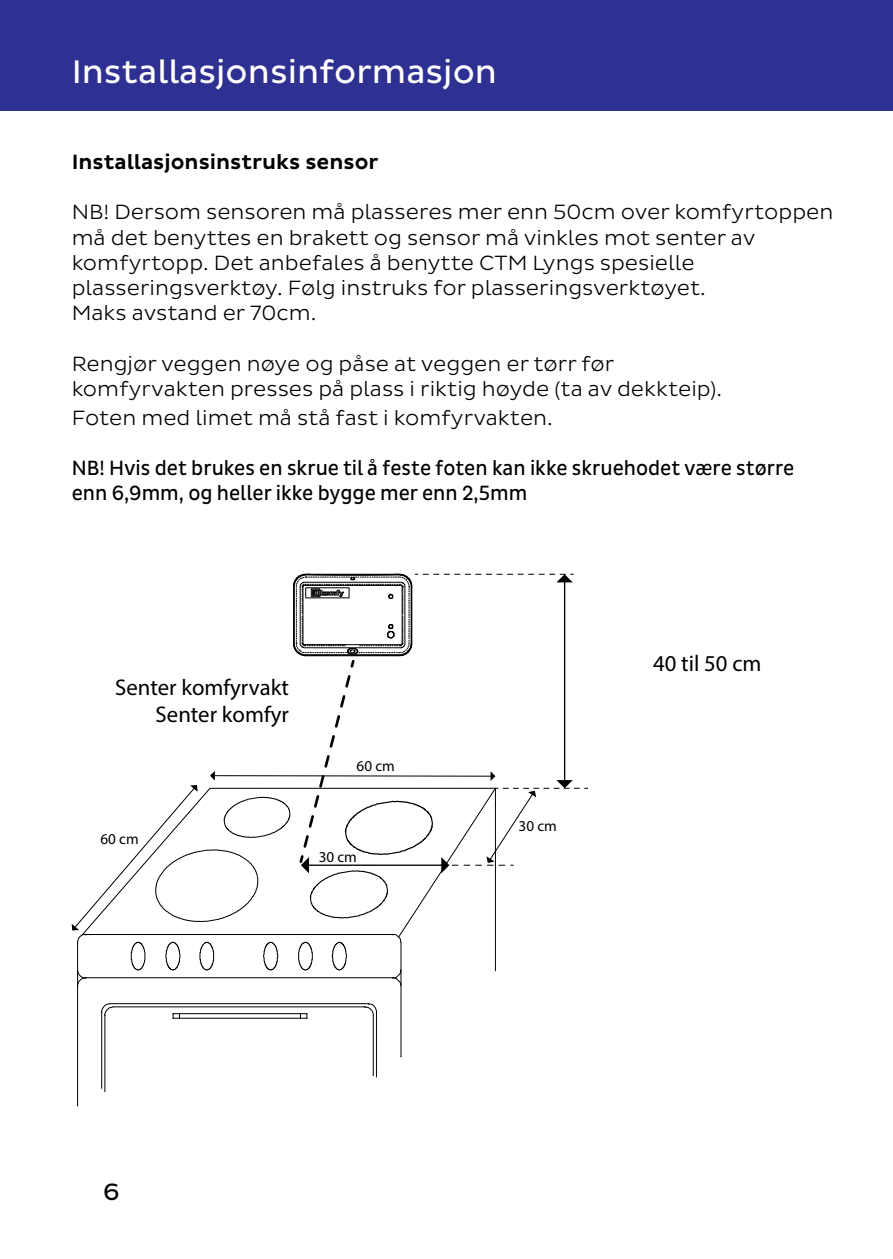
<style>
.page{position:relative;width:893px;height:1259px;background:#fff}
.page>*{position:absolute;margin:0;border:0;box-sizing:border-box;transform-origin:0 0}
.t1{font:33.3px "Pluto Sans";color:#fff}
.t2{font:24px "Pluto Sans";color:#000}
.t3{font:22.8px/27.3px "Myriad Pro";color:#000;text-align:right}
.t4{font:300 21px/25.2px "Pluto Sans";color:#000}
.t5{font:21px/25.2px "Pluto Sans Cond";color:#000}
.t6{font:500 21px "Pluto Sans";color:#000}
.t7{font:15.3px "Myriad Pro";color:#000}
</style>
<div class="page">
<hr style="left:77px;top:942px;width:1px;height:163px;background:#000">
<hr style="left:400px;top:942px;width:1px;height:114px;background:#000">
<hr style="left:110px;top:1003px;width:259px;height:1px;background:#000">
<hr style="left:376px;top:1012px;width:1px;height:64px;background:#000">
<hr style="left:101px;top:1012px;width:1px;height:75px;background:#000">
<hr style="left:113px;top:1006px;width:252px;height:1px;background:#000">
<hr style="left:104px;top:1015px;width:1px;height:76px;background:#000">
<svg style="left:101px;top:1003px;width:13px;height:13px"></svg>
<hr style="left:373px;top:1015px;width:1px;height:60px;background:#000">
<svg style="left:364px;top:1003px;width:13px;height:13px"></svg>
<hr style="left:179px;top:1013px;width:121px;height:1px;background:#000">
<hr style="left:179px;top:1017px;width:121px;height:1px;background:#000">
<svg style="left:173px;top:1013px;width:7px;height:6px"></svg>
<svg style="left:300px;top:1013px;width:7px;height:6px"></svg>
<svg style="left:72px;top:574px;width:516px;height:413px"></svg>
<div style="left:0;top:0;width:893px;height:110px;background:#2e3092"></div>
<h1 class="t1" style="left:72px;top:53px;width:427px">Installasjonsinformasjon</h1>
<p class="t6" style="left:72px;top:150px;width:308px">Installasjonsinstruks sensor</p>
<p class="t4" style="left:72px;top:200px;width:763px">NB! Dersom sensoren må plasseres mer enn 50cm over komfyrtoppen må det benyttes en brakett og sensor må vinkles mot senter av komfyrtopp. Det anbefales å benytte CTM Lyngs spesielle plasseringsverktøy. Følg instruks for plasseringsverktøyet.<br>Maks avstand er 70cm.</p>
<p class="t4" style="left:72px;top:351px;width:652px">Rengjør veggen nøye og påse at veggen er tørr før komfyrvakten presses på plass i riktig høyde (ta av dekkteip).</p>
<p class="t4" style="left:72px;top:405px;width:483px">Foten med limet må stå fast i komfyrvakten.</p>
<p class="t5" style="left:72px;top:455px;width:724px">NB! Hvis det brukes en skrue til å feste foten kan ikke skruehodet være større enn 6,9mm, og heller ikke bygge mer enn 2,5mm</p>
<p class="t3" style="left:115px;top:673px;width:175px">Senter komfyrvakt<br>Senter komfyr</p>
<p class="t7" style="left:101px;top:829px;width:40px">60 cm</p>
<p class="t7" style="left:357px;top:756px;width:40px">60 cm</p>
<p class="t7" style="left:319px;top:847px;width:40px">30 cm</p>
<p class="t7" style="left:519px;top:816px;width:40px">30 cm</p>
<p class="t3" style="left:653px;top:649px;width:110px">40 til 50 cm</p>
<p class="t2" style="left:103px;top:1178px;width:18px">6</p>
</div>
